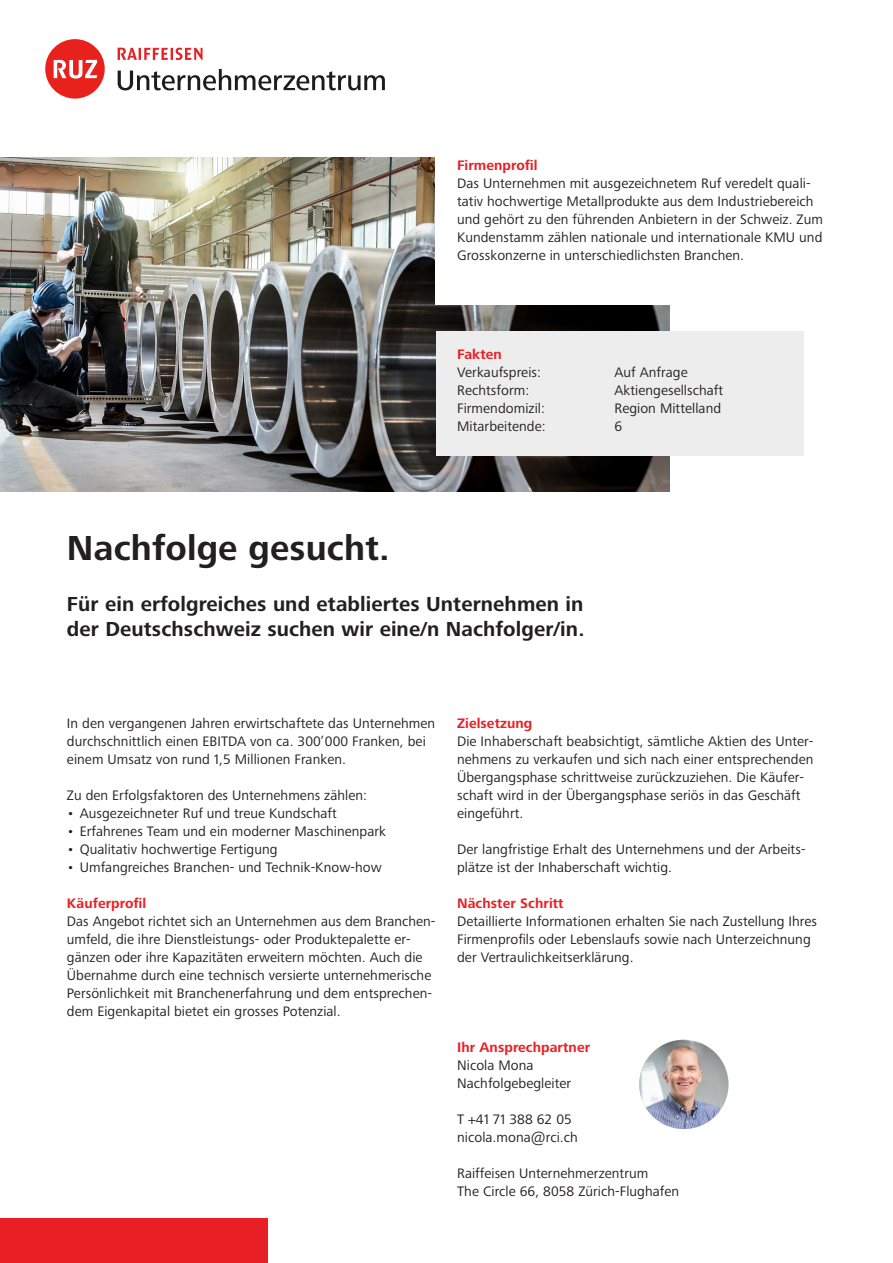
<style>
.page{position:relative;width:893px;height:1263px;background:#fff}
.page>*{position:absolute;margin:0;border:0;box-sizing:border-box;transform-origin:0 0}
.Inhalt_____Titel_24pt{font:700 36px "Frutiger Next LTW1 G";letter-spacing:.005em;color:#231f20}
.Inhalt_____Lead_14pt{font:700 21px/25.5px "Frutiger Next LTW1 G";letter-spacing:.005em;color:#231f20}
.Inhalt_____Grundtext_9_5pt{font:14.25px/18px "Frutiger Next LTW1 G";letter-spacing:.005em;color:#231f20}
.Inhalt_____Untertitel_9_5pt_____Rot{font:700 14.25px "Frutiger Next LTW1 G";letter-spacing:.005em;color:#e82025}
</style>
<div class="page">
<div style="left:0;top:1218px;width:268px;height:45px;background:#e82025"></div>
<img style="left:0;top:158px;width:670px;height:333px">
<div style="left:436px;top:332px;width:368px;height:124px;background:#ededed"></div>
<div style="left:436px;top:134px;width:457px;height:170px;background:#fff"></div>
<img style="left:639px;top:1040px;width:89px;height:89px;border-radius:45px">
<div style="left:45px;top:39px;width:60px;height:60px;background:#e8211c;border-radius:50%"></div>
<svg style="left:54px;top:60px;width:43px;height:19px"></svg>
<svg style="left:118px;top:69px;width:267px;height:21px"></svg>
<svg style="left:118px;top:48px;width:85px;height:12px"></svg>
<p class="Inhalt_____Untertitel_9_5pt_____Rot" style="left:457px;top:157px;width:82px">Firmenprofil</p>
<p class="Inhalt_____Grundtext_9_5pt" style="left:457px;top:175px;width:367px">Das Unternehmen mit ausgezeichnetem Ruf veredelt quali&shy;tativ hochwertige Metallprodukte aus dem Industriebereich und gehört zu den führenden Anbietern in der Schweiz. Zum Kundenstamm zählen nationale und internationale KMU und Grosskonzerne in unterschiedlichsten Branchen.</p>
<p class="Inhalt_____Untertitel_9_5pt_____Rot" style="left:457px;top:346px;width:46px">Fakten</p>
<p class="Inhalt_____Grundtext_9_5pt" style="left:457px;top:364px;width:85px">Verkaufspreis:</p>
<p class="Inhalt_____Grundtext_9_5pt" style="left:614px;top:364px;width:75px">Auf Anfrage</p>
<p class="Inhalt_____Grundtext_9_5pt" style="left:457px;top:382px;width:74px">Rechtsform:</p>
<p class="Inhalt_____Grundtext_9_5pt" style="left:614px;top:382px;width:110px">Aktiengesellschaft</p>
<p class="Inhalt_____Grundtext_9_5pt" style="left:457px;top:400px;width:89px">Firmendomizil:</p>
<p class="Inhalt_____Grundtext_9_5pt" style="left:614px;top:400px;width:108px">Region Mittelland</p>
<p class="Inhalt_____Grundtext_9_5pt" style="left:457px;top:418px;width:90px">Mitarbeitende:</p>
<p class="Inhalt_____Grundtext_9_5pt" style="left:614px;top:418px;width:9px">6</p>
<p class="Inhalt_____Titel_24pt" style="left:67px;top:527px;width:324px">Nachfolge gesucht.</p>
<p class="Inhalt_____Lead_14pt" style="left:67px;top:592px;width:519px">Für ein erfolgreiches und etabliertes Unternehmen in der Deutschschweiz suchen wir eine/n Nachfolger/in.</p>
<p class="Inhalt_____Grundtext_9_5pt" style="left:67px;top:715px;width:370px">In den vergangenen Jahren erwirtschaftete das Unternehmen durchschnittlich einen EBITDA von ca. 300’000 Franken, bei einem Umsatz von rund 1,5 Millionen Franken.</p>
<p class="Inhalt_____Grundtext_9_5pt" style="left:67px;top:787px;width:302px">Zu den Erfolgsfaktoren des Unternehmens zählen:</p>
<p class="Inhalt_____Grundtext_9_5pt" style="left:67px;top:805px;width:271px">• Ausgezeichneter Ruf und treue Kundschaft</p>
<p class="Inhalt_____Grundtext_9_5pt" style="left:67px;top:823px;width:321px">• Erfahrenes Team und ein moderner Maschinenpark</p>
<p class="Inhalt_____Grundtext_9_5pt" style="left:67px;top:841px;width:212px">• Qualitativ hochwertige Fertigung</p>
<p class="Inhalt_____Grundtext_9_5pt" style="left:67px;top:859px;width:316px">• Umfangreiches Branchen- und Technik-Know-how</p>
<p class="Inhalt_____Untertitel_9_5pt_____Rot" style="left:67px;top:895px;width:81px">Käuferprofil</p>
<p class="Inhalt_____Grundtext_9_5pt" style="left:67px;top:913px;width:369px">Das Angebot richtet sich an Unternehmen aus dem Branchen&shy;umfeld, die ihre Dienstleistungs- oder Produktepalette er&shy;gänzen oder ihre Kapazitäten erweitern möchten. Auch die Übernahme durch eine technisch versierte unternehmerische Persönlichkeit mit Branchenerfahrung und dem entsprechen&shy;dem Eigenkapital bietet ein grosses Potenzial.</p>
<p class="Inhalt_____Untertitel_9_5pt_____Rot" style="left:457px;top:715px;width:77px">Zielsetzung</p>
<p class="Inhalt_____Grundtext_9_5pt" style="left:457px;top:733px;width:358px">Die Inhaberschaft beabsichtigt, sämtliche Aktien des Unter&shy;nehmens zu verkaufen und sich nach einer entsprechenden Übergangsphase schrittweise zurückzuziehen. Die Käufer&shy;schaft wird in der Übergangsphase seriös in das Geschäft eingeführt.</p>
<p class="Inhalt_____Grundtext_9_5pt" style="left:457px;top:841px;width:350px">Der langfristige Erhalt des Unternehmens und der Arbeits&shy;plätze ist der Inhaberschaft wichtig.</p>
<p class="Inhalt_____Untertitel_9_5pt_____Rot" style="left:457px;top:895px;width:108px">Nächster Schritt</p>
<p class="Inhalt_____Grundtext_9_5pt" style="left:457px;top:913px;width:361px">Detaillierte Informationen erhalten Sie nach Zustellung Ihres<br>Firmenprofils oder Lebenslaufs sowie nach Unterzeichnung der Vertraulichkeitserklärung.</p>
<p class="Inhalt_____Untertitel_9_5pt_____Rot" style="left:457px;top:1039px;width:135px">Ihr Ansprechpartner</p>
<p class="Inhalt_____Grundtext_9_5pt" style="left:457px;top:1057px;width:78px">Nicola Mona</p>
<p class="Inhalt_____Grundtext_9_5pt" style="left:457px;top:1075px;width:116px">Nachfolgebegleiter</p>
<p class="Inhalt_____Grundtext_9_5pt" style="left:457px;top:1111px;width:116px">T +41 71 388 62 05</p>
<p class="Inhalt_____Grundtext_9_5pt" style="left:457px;top:1129px;width:122px">nicola.mona@rci.ch</p>
<p class="Inhalt_____Grundtext_9_5pt" style="left:457px;top:1165px;width:193px">Raiffeisen Unternehmerzentrum</p>
<p class="Inhalt_____Grundtext_9_5pt" style="left:457px;top:1183px;width:224px">The Circle 66, 8058 Zürich-Flughafen</p>
</div>
